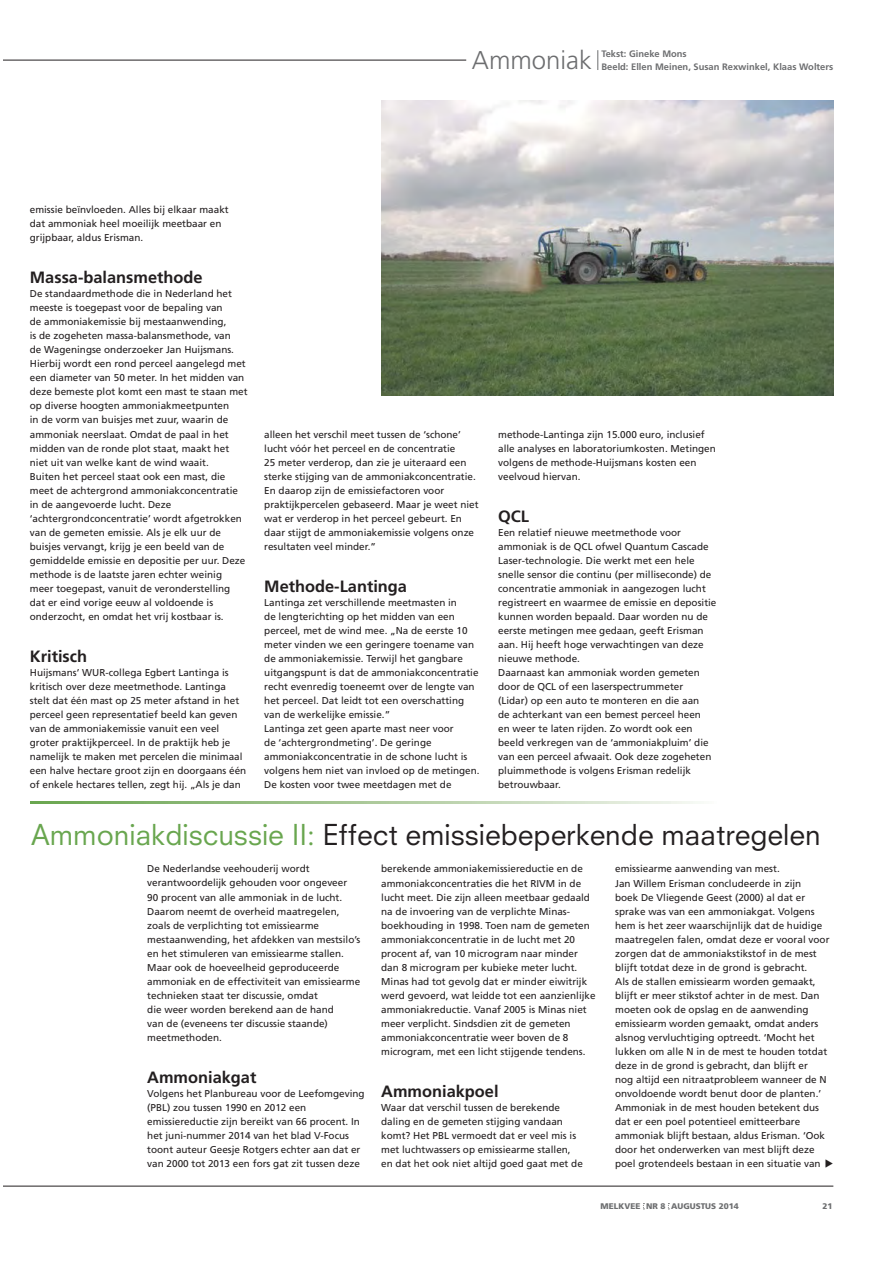
<style>
.page{position:relative;width:893px;height:1263px;background:#fff}
.page>*{position:absolute;margin:0;border:0;box-sizing:border-box;transform-origin:0 0}
.t1{font:28.05px "Neuzeit SLT Std";color:#231f20}
.t2{font:300 25.65px "Frutiger LT Std";color:#6d6e70}
.t3{font:700 16.35px "Frutiger LT Std";color:#231f20}
.t4{font:9.9px/14.1px "Frutiger LT Std";color:#231f20}
.t5{font:700 9.3px/12.8px "Frutiger LT Std";color:#6d6e70}
.t6{font:900 8.25px "Frutiger LT Std";color:#6d6e70}
.s1{color:#69a64f}
</style>
<div class="page">
<svg style="left:597px;top:50px;width:1px;height:20px"></svg>
<hr style="left:4px;top:60px;width:462px;height:1px;background:#231f20">
<hr style="left:4px;top:1186px;width:829px;height:1px;background:#231f20">
<img style="left:381px;top:100px;width:452px;height:295px">
<svg style="left:30px;top:802px;width:668px;height:1px"></svg>
<h2 class="t2" style="left:472px;top:50px;width:122px">Ammoniak</h2>
<p class="t5" style="left:601px;top:48px;width:233px">Tekst: Gineke Mons<br>Beeld: Ellen Meinen, Susan Rexwinkel, Klaas Wolters</p>
<p class="t4" style="left:30px;top:203px;width:200px">emissie beïnvloeden. Alles bij elkaar maakt dat ammoniak heel moeilijk meetbaar en grijpbaar, aldus Erisman.</p>
<h3 class="t3" style="left:30px;top:270px;width:174px">Massa-balansmethode</h3>
<p class="t4" style="left:30px;top:287px;width:219px">De standaardmethode die in Nederland het meeste is toegepast voor de bepaling van<br>de ammoniakemissie bij mestaanwending,<br>is de zogeheten massa-balansmethode, van<br>de Wageningse onderzoeker Jan Huijsmans.<br>Hierbij wordt een rond perceel aangelegd met een diameter van 50 meter. In het midden van deze bemeste plot komt een mast te staan met op diverse hoogten ammoniakmeetpunten<br>in de vorm van buisjes met zuur, waarin de ammoniak neerslaat. Omdat de paal in het midden van de ronde plot staat, maakt het niet uit van welke kant de wind waait.<br>Buiten het perceel staat ook een mast, die meet de achtergrond ammoniakconcentratie in de aangevoerde lucht. Deze ‘achtergrondconcentratie’ wordt afgetrokken van de gemeten emissie. Als je elk uur de buisjes vervangt, krijg je een beeld van de gemiddelde emissie en depositie per uur. Deze methode is de laatste jaren echter weinig meer toegepast, vanuit de veronderstelling dat er eind vorige eeuw al voldoende is onderzocht, en omdat het vrij kostbaar is.</p>
<h3 class="t3" style="left:30px;top:649px;width:59px">Kritisch</h3>
<p class="t4" style="left:30px;top:666px;width:218px">Huijsmans’ WUR-collega Egbert Lantinga is kritisch over deze meetmethode. Lantinga stelt dat één mast op 25 meter afstand in het perceel geen representatief beeld kan geven van de ammoniakemissie vanuit een veel groter praktijkperceel. In de praktijk heb je namelijk te maken met percelen die minimaal een halve hectare groot zijn en doorgaans één of enkele hectares tellen, zegt hij. „Als je dan</p>
<p class="t4" style="left:498px;top:427px;width:219px">methode-Lantinga zijn 15.000 euro, inclusief alle analyses en laboratoriumkosten. Metingen volgens de methode-Huijsmans kosten een veelvoud hiervan.</p>
<h3 class="t3" style="left:498px;top:509px;width:32px">QCL</h3>
<p class="t4" style="left:498px;top:526px;width:220px">Een relatief nieuwe meetmethode voor ammoniak is de QCL ofwel Quantum Cascade Laser-technologie. Die werkt met een hele snelle sensor die continu (per milliseconde) de concentratie ammoniak in aangezogen lucht registreert en waarmee de emissie en depositie kunnen worden bepaald. Daar worden nu de eerste metingen mee gedaan, geeft Erisman aan. Hij heeft hoge verwachtingen van deze nieuwe methode.<br>Daarnaast kan ammoniak worden gemeten door de QCL of een laserspectrummeter<br>(Lidar) op een auto te monteren en die aan<br>de achterkant van een bemest perceel heen<br>en weer te laten rijden. Zo wordt ook een beeld verkregen van de ‘ammoniakpluim’ die van een perceel afwaait. Ook deze zogeheten pluimmethode is volgens Erisman redelijk betrouwbaar.</p>
<h1 class="t1" style="left:31px;top:823px;width:791px"><span class="s1">Ammoniakdiscussie II:</span> Effect emissiebeperkende maatregelen</h1>
<p class="t4" style="left:147px;top:862px;width:215px">De Nederlandse veehouderij wordt verantwoordelijk gehouden voor ongeveer 90 procent van alle ammoniak in de lucht.<br>Daarom neemt de overheid maatregelen, zoals de verplichting tot emissiearme mestaanwending, het afdekken van mestsilo’s en het stimuleren van emissiearme stallen.<br>Maar ook de hoeveelheid geproduceerde ammoniak en de effectiviteit van emissiearme technieken staat ter discussie, omdat<br>die weer worden berekend aan de hand<br>van de (eveneens ter discussie staande) meetmethoden.</p>
<h3 class="t3" style="left:147px;top:1070px;width:111px">Ammoniakgat</h3>
<p class="t4" style="left:147px;top:1087px;width:219px">Volgens het Planbureau voor de Leefomgeving (PBL) zou tussen 1990 en 2012 een emissiereductie zijn bereikt van 66 procent. In het juni-nummer 2014 van het blad V-Focus toont auteur Geesje Rotgers echter aan dat er van 2000 tot 2013 een fors gat zit tussen deze</p>
<p class="t4" style="left:264px;top:427px;width:216px">alleen het verschil meet tussen de ‘schone’ lucht vóór het perceel en de concentratie<br>25 meter verderop, dan zie je uiteraard een sterke stijging van de ammoniakconcentratie.<br>En daarop zijn de emissiefactoren voor praktijkpercelen gebaseerd. Maar je weet niet wat er verderop in het perceel gebeurt. En daar stijgt de ammoniakemissie volgens onze resultaten veel minder.”</p>
<h3 class="t3" style="left:264px;top:579px;width:144px">Methode-Lantinga</h3>
<p class="t4" style="left:264px;top:596px;width:217px">Lantinga zet verschillende meetmasten in<br>de lengterichting op het midden van een perceel, met de wind mee. „Na de eerste 10 meter vinden we een geringere toename van de ammoniakemissie. Terwijl het gangbare uitgangspunt is dat de ammoniakconcentratie recht evenredig toeneemt over de lengte van het perceel. Dat leidt tot een overschatting van de werkelijke emissie.”<br>Lantinga zet geen aparte mast neer voor<br>de ‘achtergrondmeting’. De geringe ammoniakconcentratie in de schone lucht is volgens hem niet van invloed op de metingen.<br>De kosten voor twee meetdagen met de</p>
<p class="t4" style="left:615px;top:862px;width:216px">emissiearme aanwending van mest.<br>Jan Willem Erisman concludeerde in zijn<br>boek De Vliegende Geest (2000) al dat er sprake was van een ammoniakgat. Volgens hem is het zeer waarschijnlijk dat de huidige maatregelen falen, omdat deze er vooral voor zorgen dat de ammoniakstikstof in de mest blijft totdat deze in de grond is gebracht.<br>Als de stallen emissiearm worden gemaakt, blijft er meer stikstof achter in de mest. Dan moeten ook de opslag en de aanwending emissiearm worden gemaakt, omdat anders alsnog vervluchtiging optreedt. ‘Mocht het lukken om alle N in de mest te houden totdat deze in de grond is gebracht, dan blijft er<br>nog altijd een nitraatprobleem wanneer de N onvoldoende wordt benut door de planten.’ Ammoniak in de mest houden betekent dus dat er een poel potentieel emitteerbare ammoniak blijft bestaan, aldus Erisman. ‘Ook door het onderwerken van mest blijft deze poel grotendeels bestaan in een situatie van</p>
<p class="t4" style="left:381px;top:862px;width:216px">berekende ammoniakemissiereductie en de ammoniakconcentraties die het RIVM in de lucht meet. Die zijn alleen meetbaar gedaald na de invoering van de verplichte Minas&shy;boekhouding in 1998. Toen nam de gemeten ammoniakconcentratie in de lucht met 20 procent af, van 10 microgram naar minder dan 8 microgram per kubieke meter lucht.<br>Minas had tot gevolg dat er minder eiwitrijk werd gevoerd, wat leidde tot een aanzienlijke ammoniakreductie. Vanaf 2005 is Minas niet meer verplicht. Sindsdien zit de gemeten ammoniakconcentratie weer boven de 8 microgram, met een licht stijgende tendens.</p>
<h3 class="t3" style="left:381px;top:1084px;width:119px">Ammoniakpoel</h3>
<p class="t4" style="left:381px;top:1101px;width:203px">Waar dat verschil tussen de berekende daling en de gemeten stijging vandaan komt? Het PBL vermoedt dat er veel mis is met luchtwassers op emissiearme stallen, en dat het ook niet altijd goed gaat met de</p>
<p class="t6" style="left:600px;top:1203px;width:140px">MELKVEE NR 8 AUGUSTUS 2014</p>
<p class="t6" style="left:822px;top:1203px;width:12px">21</p>
</div>
